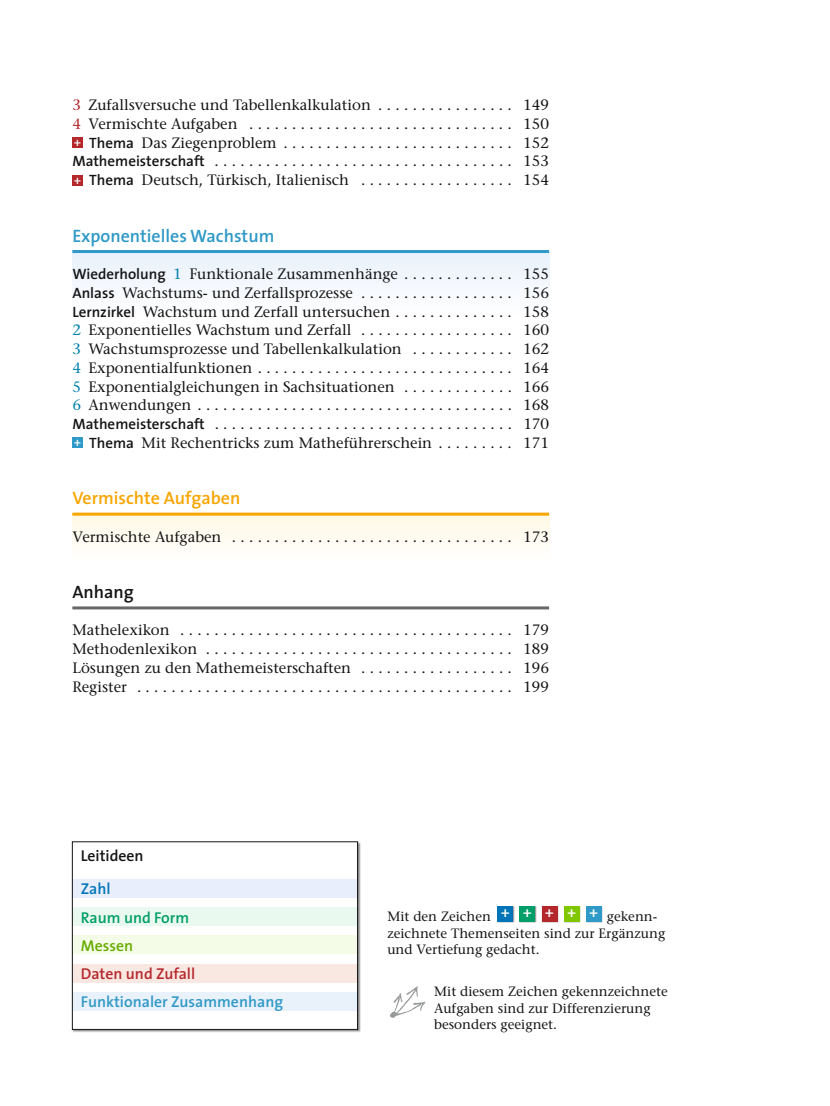
<style>
.page{position:relative;width:830px;height:1106px;background:#fff}
.page>*{position:absolute;margin:0;border:0;box-sizing:border-box;transform-origin:0 0}
.t1{font:700 18px "The Sans CV Semi";color:#2f99c7}
.t2{font:700 18px "The Sans CV Semi";color:#f8a500}
.t3{font:700 18px "The Sans CV Semi";color:#141415}
.t4{font:700 15.75px "The Sans CV Semi";color:#2f99c7}
.t5{font:700 15.75px "The Sans CV Semi";color:#b4282c}
.t6{font:700 15.75px "The Sans CV Semi";color:#009e69}
.t7{font:700 15.75px "The Sans CV Semi";color:#141415}
.t8{font:700 15.75px "The Sans CV Semi";color:#67ac00}
.t9{font:700 15.75px "The Sans CV Semi";color:#0074b8}
.t10{font:500 15px "Stone Serif Std";color:#141415}
.t11{font:500 13.5px/16.5px "Stone Serif Std";color:#141415}
.s1{color:#b4282c}
.s2{font-family:"The Sans CV Semi";font-weight:700;font-size:12px;color:#fff}
.s3{font-family:"The Sans CV Semi";font-weight:700}
.s4{color:#0081ae}
</style>
<div class="page">
<div style="left:72px;top:251px;width:477px;height:65px;background:#f4f8fd"></div>
<div style="left:72px;top:514px;width:477px;height:46px;background:#fffbf1"></div>
<hr style="left:72px;top:250px;width:477px;height:3px;background:#2f99c7">
<hr style="left:72px;top:512px;width:477px;height:3px;background:#f8a500">
<hr style="left:72px;top:606px;width:477px;height:3px;background:#686867">
<div style="left:72px;top:137px;width:11px;height:11px;background:#b4282c"></div>
<div style="left:72px;top:175px;width:11px;height:11px;background:#b4282c"></div>
<div style="left:72px;top:437px;width:11px;height:11px;background:#2f99c7"></div>
<div style="left:73px;top:842px;width:287px;height:190px;background:#141415;opacity:.5"></div>
<div style="left:72px;top:841px;width:285px;height:188px;background:#fff"></div>
<div style="left:72px;top:879px;width:285px;height:19px;background:#e8eefb"></div>
<div style="left:72px;top:907px;width:285px;height:19px;background:#eaf9f0"></div>
<div style="left:72px;top:935px;width:285px;height:19px;background:#f4fce7"></div>
<div style="left:72px;top:963px;width:285px;height:19px;background:#f9e7e2"></div>
<div style="left:72px;top:991px;width:285px;height:19px;background:#e9f1fa"></div>
<div style="left:497px;top:906px;width:17px;height:17px;background:#0074b8"></div>
<div style="left:519px;top:906px;width:17px;height:17px;background:#009e69"></div>
<div style="left:541px;top:906px;width:17px;height:17px;background:#b4282c"></div>
<div style="left:563px;top:906px;width:18px;height:17px;background:#80c700"></div>
<div style="left:585px;top:906px;width:18px;height:17px;background:#2f99c7"></div>
<img style="left:390px;top:986px;width:35px;height:32px">
<p class="t10" style="left:72px;top:96px;width:432px"><span class="s1">3</span> Zufallsversuche und Tabellenkalkulation . . . . . . . . . . . . . . .</p>
<p class="t10" style="left:523px;top:96px;width:27px">149</p>
<p class="t10" style="left:72px;top:115px;width:432px"><span class="s1">4</span> VermischteAufgaben ..............................</p>
<p class="t10" style="left:523px;top:115px;width:27px">150</p>
<p class="t10" style="left:74px;top:134px;width:430px"><span class="s2">+</span> <span class="s3">Thema</span> DasZiegenproblem ..........................</p>
<p class="t10" style="left:523px;top:134px;width:27px">152</p>
<p class="t10" style="left:72px;top:152px;width:432px"><span class="s3">Mathemeisterschaft</span> ..................................</p>
<p class="t10" style="left:523px;top:152px;width:27px">153</p>
<p class="t10" style="left:74px;top:171px;width:430px"><span class="s2">+</span> <span class="s3">Thema</span> Deutsch, Türkisch, Italienisch . . . . . . . . . . . . . . . . .</p>
<p class="t10" style="left:523px;top:171px;width:27px">154</p>
<p class="t1" style="left:72px;top:220px;width:203px">Exponentielles Wachstum</p>
<p class="t10" style="left:72px;top:265px;width:432px"><span class="s3">Wiederholung</span> <span class="s4">1</span> Funktionale Zusammenhänge . . . . . . . . . . . .</p>
<p class="t10" style="left:523px;top:265px;width:27px">155</p>
<p class="t10" style="left:72px;top:284px;width:432px"><span class="s3">Anlass</span> Wachstums- und Zerfallsprozesse . . . . . . . . . . . . . . . . .</p>
<p class="t10" style="left:523px;top:284px;width:27px">156</p>
<p class="t10" style="left:72px;top:302px;width:432px"><span class="s3">Lernzirkel</span> Wachstum und Zerfall -untersuchen . . . . . . . . . . . . .</p>
<p class="t10" style="left:523px;top:302px;width:27px">158</p>
<p class="t10" style="left:72px;top:321px;width:432px"><span class="s4">2</span> Exponentielles Wachstum und Zerfall . . . . . . . . . . . . . . . . .</p>
<p class="t10" style="left:523px;top:321px;width:27px">160</p>
<p class="t10" style="left:72px;top:340px;width:432px"><span class="s4">3</span> Wachstumsprozesse und Tabellenkalkulation . . . . . . . . . . .</p>
<p class="t10" style="left:523px;top:340px;width:27px">162</p>
<p class="t10" style="left:72px;top:359px;width:432px"><span class="s4">4</span> Exponentialfunktionen .............................</p>
<p class="t10" style="left:523px;top:359px;width:27px">164</p>
<p class="t10" style="left:72px;top:377px;width:432px"><span class="s4">5</span> Exponentialgleichungen in Sachsituationen . . . . . . . . . . . .</p>
<p class="t10" style="left:523px;top:377px;width:27px">166</p>
<p class="t10" style="left:72px;top:396px;width:432px"><span class="s4">6</span> Anwendungen ....................................</p>
<p class="t10" style="left:523px;top:396px;width:27px">168</p>
<p class="t10" style="left:72px;top:415px;width:432px"><span class="s3">Mathemeisterschaft</span> ..................................</p>
<p class="t10" style="left:523px;top:415px;width:27px">170</p>
<p class="t10" style="left:74px;top:434px;width:430px"><span class="s2">+</span> <span class="s3">Thema</span> Mit Rechentricks zum Matheführerschein . . . . . . . .</p>
<p class="t10" style="left:523px;top:434px;width:27px">171</p>
<p class="t2" style="left:72px;top:483px;width:169px">Vermischte Aufgaben</p>
<p class="t10" style="left:72px;top:527px;width:432px">VermischteAufgaben ................................</p>
<p class="t10" style="left:523px;top:527px;width:27px">173</p>
<p class="t3" style="left:72px;top:577px;width:63px">Anhang</p>
<p class="t10" style="left:72px;top:621px;width:432px">Mathelexikon ......................................</p>
<p class="t10" style="left:523px;top:621px;width:27px">179</p>
<p class="t10" style="left:72px;top:640px;width:135px">Methodenlexikon ....................................</p>
<p class="t10" style="left:523px;top:640px;width:27px">189</p>
<p class="t10" style="left:72px;top:659px;width:432px">Lösungen zu den Mathemeisterschaften . . . . . . . . . . . . . . . . .</p>
<p class="t10" style="left:523px;top:659px;width:27px">196</p>
<p class="t10" style="left:72px;top:677px;width:432px">Register ...........................................</p>
<p class="t10" style="left:523px;top:677px;width:27px">199</p>
<p class="t7" style="left:81px;top:842px;width:64px">Leitideen</p>
<p class="t9" style="left:81px;top:876px;width:31px">Zahl</p>
<p class="t6" style="left:81px;top:904px;width:110px">Raum und Form</p>
<p class="t8" style="left:81px;top:932px;width:54px">Messen</p>
<p class="t5" style="left:81px;top:960px;width:116px">Daten und Zufall</p>
<p class="t4" style="left:81px;top:988px;width:204px">Funktionaler Zusammenhang</p>
<p class="t11" style="left:387px;top:908px;width:279px">Mit den Zeichen <sup>+</sup> <sup>+</sup> <sup>+</sup> <sup>+</sup> <sup>+</sup> gekenn&shy;zeichnete Themenseiten sind zur Ergänzung und Vertiefung gedacht.</p>
<p class="t11" style="left:434px;top:983px;width:235px">Mit diesem Zeichen gekennzeichnete<br>Aufgaben sind zur Differenzierung besonders geeignet.</p>
</div>
